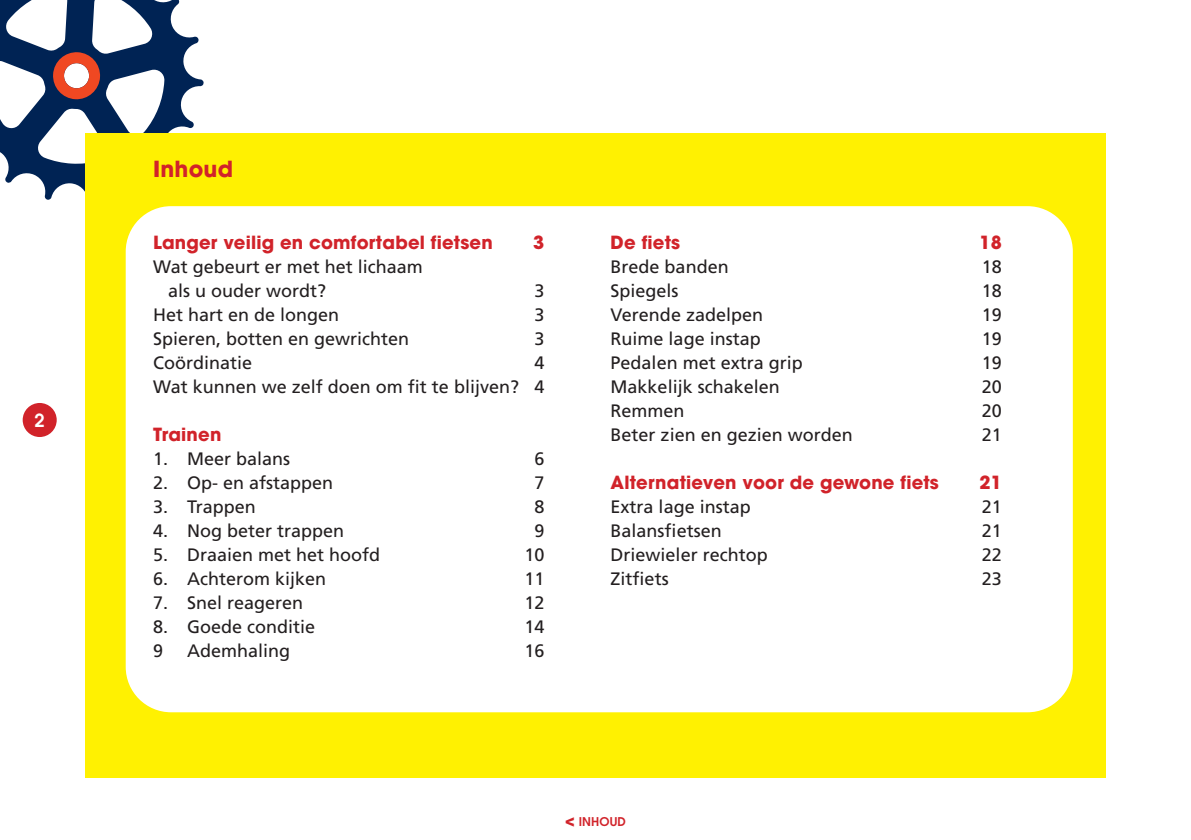
<style>
.page{position:relative;width:1191px;height:840px;background:#fff}
.page>*{position:absolute;margin:0;border:0;box-sizing:border-box;transform-origin:0 0}
.Paragraaf_kop{font:700 22px "Avant Garde";letter-spacing:.01em;color:#d1232a}
.Inhoud_tekst{font:18px "Frutiger LT Std";color:#231f20}
.Inhoud_kop{font:700 18px "Avant Garde";letter-spacing:.01em;color:#d1232a}
.t1{font:600 18px "Avant Garde";color:#fff}
.t2{font:600 12px "Avant Garde";letter-spacing:.01em;color:#d1232a}
.s1{font-weight:700;font-size:16px}
</style>
<div class="page">
<div style="left:23px;top:403px;width:34px;height:34px;background:#d1232a;border-radius:50%"></div>
<svg style="left:0;top:0;width:204px;height:200px"></svg>
<svg style="left:52px;top:51px;width:49px;height:49px"></svg>
<div style="left:85px;top:133px;width:1021px;height:644px;background:#fff101"></div>
<div style="left:126px;top:206px;width:946px;height:505px;background:#fff;border-radius:45px"></div>
<p class="t1" style="left:35px;top:408px;width:12px">2</p>
<p class="Paragraaf_kop" style="left:153px;top:154px;width:81px">Inhoud</p>
<p class="Inhoud_kop" style="left:153px;top:230px;width:341px">Langer veilig en comfortabel fietsen</p>
<p class="Inhoud_kop" style="left:533px;top:230px;width:13px">3</p>
<p class="Inhoud_tekst" style="left:153px;top:256px;width:271px">Wat gebeurt er met het lichaam</p>
<p class="Inhoud_tekst" style="left:168px;top:280px;width:160px">als u ouder wordt?</p>
<p class="Inhoud_tekst" style="left:534px;top:280px;width:12px">3</p>
<p class="Inhoud_tekst" style="left:153px;top:304px;width:188px">Het hart en de longen</p>
<p class="Inhoud_tekst" style="left:534px;top:304px;width:12px">3</p>
<p class="Inhoud_tekst" style="left:153px;top:328px;width:258px">Spieren, botten en gewrichten</p>
<p class="Inhoud_tekst" style="left:534px;top:328px;width:12px">3</p>
<p class="Inhoud_tekst" style="left:153px;top:352px;width:101px">Coördinatie</p>
<p class="Inhoud_tekst" style="left:534px;top:352px;width:12px">4</p>
<p class="Inhoud_tekst" style="left:153px;top:376px;width:393px">Wat kunnen we zelf doen om fit te blijven? 4</p>
<p class="Inhoud_kop" style="left:153px;top:422px;width:70px">Trainen</p>
<p class="Inhoud_tekst" style="left:153px;top:448px;width:139px">1. Meer balans</p>
<p class="Inhoud_tekst" style="left:534px;top:448px;width:12px">6</p>
<p class="Inhoud_tekst" style="left:153px;top:472px;width:182px">2. Op- en afstappen</p>
<p class="Inhoud_tekst" style="left:534px;top:472px;width:12px">7</p>
<p class="Inhoud_tekst" style="left:153px;top:496px;width:104px">3. Trappen</p>
<p class="Inhoud_tekst" style="left:534px;top:496px;width:12px">8</p>
<p class="Inhoud_tekst" style="left:153px;top:520px;width:193px">4. Nog beter trappen</p>
<p class="Inhoud_tekst" style="left:534px;top:520px;width:12px">9</p>
<p class="Inhoud_tekst" style="left:153px;top:544px;width:229px">5. Draaien met het hoofd</p>
<p class="Inhoud_tekst" style="left:524px;top:544px;width:22px">10</p>
<p class="Inhoud_tekst" style="left:153px;top:568px;width:175px">6. Achterom kijken</p>
<p class="Inhoud_tekst" style="left:524px;top:568px;width:22px">11</p>
<p class="Inhoud_tekst" style="left:153px;top:592px;width:152px">7. Snel reageren</p>
<p class="Inhoud_tekst" style="left:524px;top:592px;width:22px">12</p>
<p class="Inhoud_tekst" style="left:153px;top:616px;width:164px">8. Goede conditie</p>
<p class="Inhoud_tekst" style="left:524px;top:616px;width:22px">14</p>
<p class="Inhoud_tekst" style="left:153px;top:640px;width:12px">9</p>
<p class="Inhoud_tekst" style="left:187px;top:640px;width:105px">Ademhaling</p>
<p class="Inhoud_tekst" style="left:524px;top:640px;width:22px">16</p>
<p class="Inhoud_kop" style="left:610px;top:230px;width:71px">De fiets</p>
<p class="Inhoud_kop" style="left:979px;top:230px;width:24px">18</p>
<p class="Inhoud_tekst" style="left:610px;top:256px;width:120px">Brede banden</p>
<p class="Inhoud_tekst" style="left:982px;top:256px;width:22px">18</p>
<p class="Inhoud_tekst" style="left:610px;top:280px;width:70px">Spiegels</p>
<p class="Inhoud_tekst" style="left:982px;top:280px;width:22px">18</p>
<p class="Inhoud_tekst" style="left:610px;top:304px;width:154px">Verende zadelpen</p>
<p class="Inhoud_tekst" style="left:982px;top:304px;width:22px">19</p>
<p class="Inhoud_tekst" style="left:610px;top:328px;width:152px">Ruime lage instap</p>
<p class="Inhoud_tekst" style="left:982px;top:328px;width:22px">19</p>
<p class="Inhoud_tekst" style="left:610px;top:352px;width:194px">Pedalen met extra grip</p>
<p class="Inhoud_tekst" style="left:982px;top:352px;width:22px">19</p>
<p class="Inhoud_tekst" style="left:610px;top:376px;width:171px">Makkelijk schakelen</p>
<p class="Inhoud_tekst" style="left:982px;top:376px;width:22px">20</p>
<p class="Inhoud_tekst" style="left:610px;top:400px;width:76px">Remmen</p>
<p class="Inhoud_tekst" style="left:982px;top:400px;width:22px">20</p>
<p class="Inhoud_tekst" style="left:610px;top:424px;width:244px">Beter zien en gezien worden</p>
<p class="Inhoud_tekst" style="left:982px;top:424px;width:22px">21</p>
<p class="Inhoud_kop" style="left:610px;top:470px;width:330px">Alternatieven voor de gewone fiets</p>
<p class="Inhoud_kop" style="left:979px;top:470px;width:24px">21</p>
<p class="Inhoud_tekst" style="left:610px;top:496px;width:142px">Extra lage instap</p>
<p class="Inhoud_tekst" style="left:982px;top:496px;width:22px">21</p>
<p class="Inhoud_tekst" style="left:610px;top:520px;width:113px">Balansfietsen</p>
<p class="Inhoud_tekst" style="left:982px;top:520px;width:22px">21</p>
<p class="Inhoud_tekst" style="left:610px;top:544px;width:159px">Driewieler rechtop</p>
<p class="Inhoud_tekst" style="left:982px;top:544px;width:22px">22</p>
<p class="Inhoud_tekst" style="left:610px;top:568px;width:60px">Zitfiets</p>
<p class="Inhoud_tekst" style="left:982px;top:568px;width:22px">23</p>
<p class="t2" style="left:565px;top:812px;width:62px"><span class="s1">&lt;</span> INHOUD</p>
</div>
